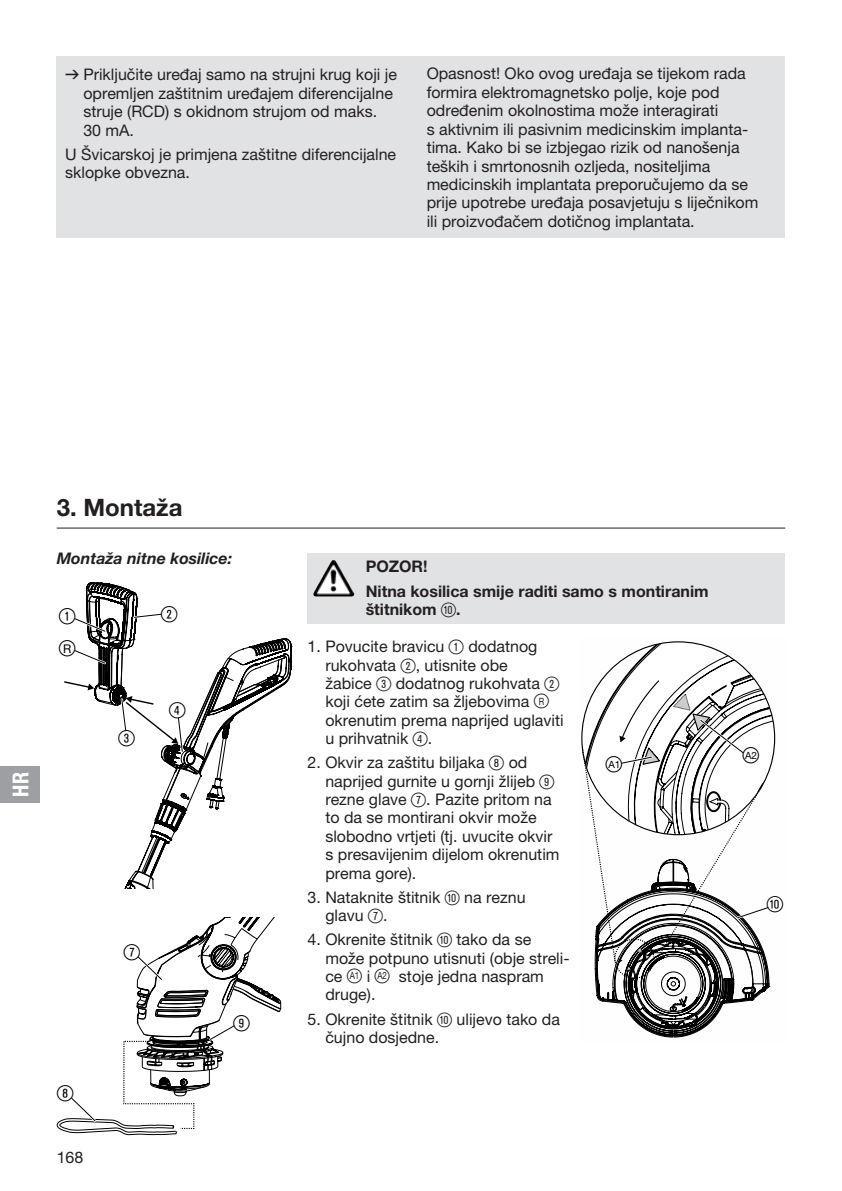
<style>
.page{position:relative;width:842px;height:1191px;background:#fff}
.page>*{position:absolute;margin:0;border:0;box-sizing:border-box;transform-origin:0 0}
.t1{font:700 24px "GARDENA Pro";color:#231f20}
.t2{font:22px "Ziffernim Kreisund Quadrat BQ";color:#000}
.t3{font:22px "GARDENA Pro Bo Cond";color:#fff}
.t4{font:16px/18.4px "GARDENA Pro";color:#231f20}
.t5{font:700 16px/24px "GARDENA Pro";color:#231f20}
.t6{font:italic 700 16px "GARDENA Pro";color:#231f20}
.t7{font:10px "GARDENA Pro";color:#000}
.s1{font-family:"Formdruck"}
.s2{font-family:"Ziffernim Kreisund Quadrat BQ";font-weight:400;font-size:20px}
.s3{font-family:"Ziffernim Kreisund Quadrat BQ";font-size:20px}
.s4{font-size:10px}
.s5{font-family:"Ziffernim Kreisund Quadrat BQ";font-size:22px}
</style>
<div class="page">
<hr style="left:57px;top:527px;width:728px;height:1px;background:#231f20">
<div style="left:308px;top:552px;width:477px;height:71px;background:#e1e2e4"></div>
<svg style="left:64px;top:582px;width:228px;height:306px"></svg>
<svg style="left:57px;top:917px;width:225px;height:218px"></svg>
<img style="left:315px;top:560px;width:18px;height:30px">
<svg style="left:601px;top:641px;width:154px;height:38px"></svg>
<svg style="left:581px;top:679px;width:195px;height:359px"></svg>
<div style="left:57px;top:57px;width:728px;height:181px;background:#e1e2e4"></div>
<div style="left:0;top:766px;width:40px;height:36px;background:#9d9fa2"></div>
<p class="t4" style="left:83px;top:65px;width:315px;text-indent:-18px"><span class="s1">v</span> Priključite uređaj samo na strujni krug koji je opremljen zaštitnim uređajem diferencijalne struje (RCD) s okidnom strujom od maks.<br>30 mA.</p>
<p class="t4" style="left:65px;top:145px;width:332px">U Švicarskoj je primjena zaštitne diferencijalne sklopke obvezna.</p>
<p class="t4" style="left:427px;top:64px;width:333px">Opasnost! Oko ovog uređaja se tijekom rada formira elektromagnetsko polje, koje pod određenim okolnostima može interagirati<br>s aktivnim ili pasivnim medicinskim implanta&shy;tima. Kako bi se izbjegao rizik od nanošenja teških i smrtonosnih ozljeda, nositeljima medicinskih implantata preporučujemo da se prije upotrebe uređaja posavjetuju s liječnikom ili proizvođačem dotičnog implantata.</p>
<h2 class="t3" style="left:7px;top:796px;width:26px;rotate:-90deg">HR</h2>
<h1 class="t1" style="left:57px;top:493px;width:127px">3. Montaža</h1>
<p class="t6" style="left:57px;top:548px;width:177px">Montaža nitne kosilice:</p>
<h2 class="t2" style="left:59px;top:604px;width:18px">1</h2>
<h2 class="t2" style="left:161px;top:601px;width:18px">2</h2>
<h2 class="t2" style="left:59px;top:636px;width:18px">ß<sup>R</sup></h2>
<h2 class="t2" style="left:119px;top:725px;width:18px">3</h2>
<h2 class="t2" style="left:169px;top:697px;width:18px">4</h2>
<h2 class="t2" style="left:124px;top:939px;width:18px">7</h2>
<h2 class="t2" style="left:57px;top:1080px;width:18px">8</h2>
<p class="t4" style="left:57px;top:1147px;width:28px">168</p>
<h2 class="t2" style="left:233px;top:1010px;width:18px">9</h2>
<p class="t5" style="left:366px;top:554px;width:344px">POZOR!<br>Nitna kosilica smije raditi samo s montiranim</p>
<p class="t5" style="left:366px;top:597px;width:96px">štitnikom <span class="s2">0</span>.</p>
<p class="t4" style="left:325px;top:637px;width:240px;text-indent:-18px">1. Povucite bravicu <span class="s3">1</span> dodatnog rukohvata <span class="s3">2</span>, utisnite obe<br>žabice <span class="s3">3</span> dodatnog rukohvata <span class="s3">2 </span>koji ćete zatim sa žljebovima <span class="s3">ß</span><span class="s4">R </span>okrenutim prema naprijed uglaviti u prihvatnik <span class="s3">4</span>.</p>
<p class="t4" style="left:325px;top:753px;width:236px;text-indent:-18px">2. Okvir za zaštitu biljaka <span class="s3">8</span> od naprijed gurnite u gornji žlijeb <span class="s3">9 </span>rezne glave <span class="s3">7</span>. Pazite pritom na to da se montirani okvir može slobodno vrtjeti (tj. uvucite okvir s presavijenim dijelom okrenutim prema gore).</p>
<p class="t4" style="left:325px;top:887px;width:202px;text-indent:-18px">3. Nataknite štitnik <span class="s3">0</span> na reznu glavu <span class="s3">7</span>.</p>
<p class="t4" style="left:325px;top:930px;width:246px;text-indent:-18px">4. Okrenite štitnik <span class="s3">0</span> tako da se može potpuno utisnuti (obje streli&shy;ce <span class="s3">ß</span><sup>A1</sup> i <span class="s3">ß</span><sup>A2</sup> stoje jedna naspram druge).</p>
<p class="t4" style="left:325px;top:1009px;width:236px;text-indent:-18px">5. Okrenite štitnik <span class="s3">0</span> ulijevo tako da čujno dosjedne.</p>
<p class="t7" style="left:606px;top:758px;width:18px"><span class="s5">ß</span>A 1</p>
<p class="t7" style="left:743px;top:749px;width:18px"><span class="s5">ß</span>A 2</p>
<h2 class="t2" style="left:767px;top:891px;width:18px">0</h2>
</div>
